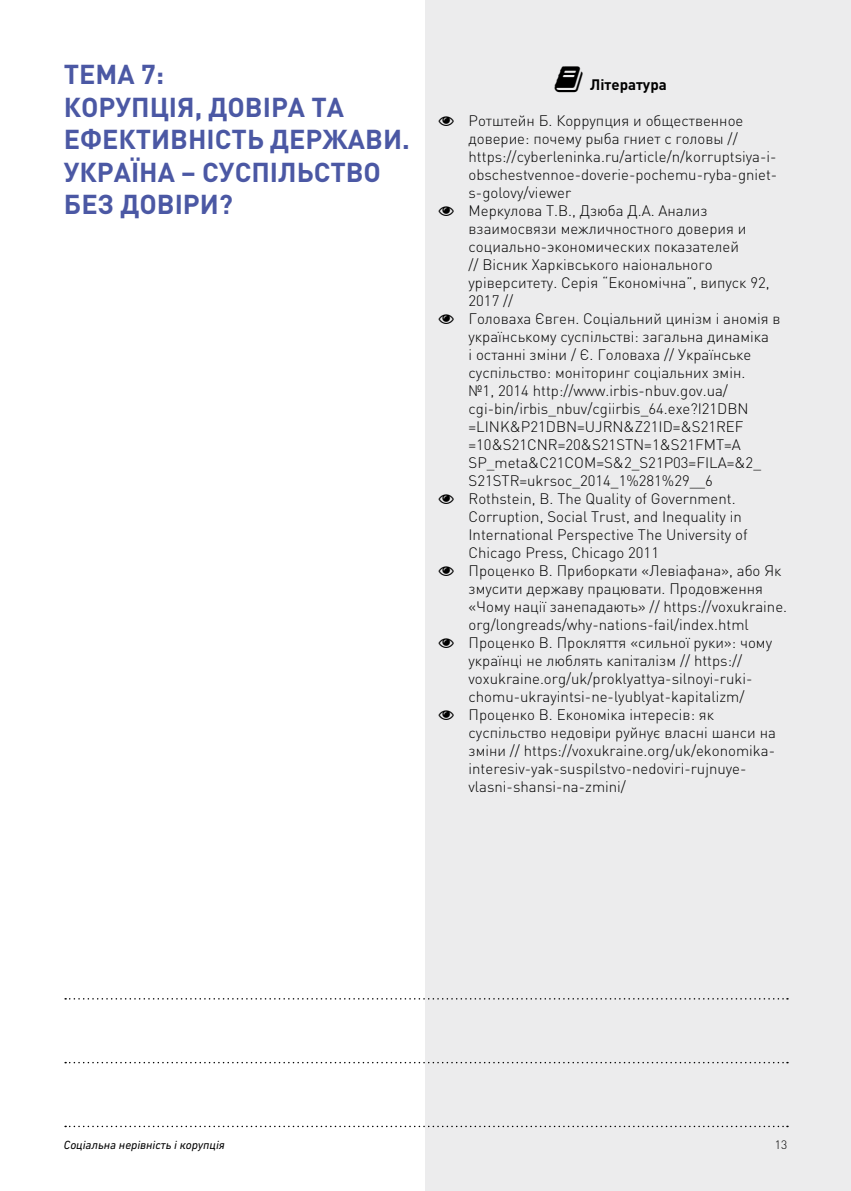
<style>
.page{position:relative;width:851px;height:1191px;background:#fff}
.page>*{position:absolute;margin:0;border:0;box-sizing:border-box;transform-origin:0 0}
.t1{font:700 27px/32.4px "DIN Pro";color:#4b58a4}
.t2{font:300 15px/18px "DIN Pro";color:#000}
.t3{font:700 15px "DIN Pro";color:#000}
.t4{font:italic 12px "DIN Next CYR";color:#000}
.t5{font:300 12px "DIN Pro";color:#000}
</style>
<div class="page">
<div style="left:425px;top:0;width:425px;height:1191px;background:#ececed"></div>
<svg style="left:65px;top:1061px;width:722px;height:2px"></svg>
<svg style="left:65px;top:998px;width:722px;height:1px"></svg>
<svg style="left:65px;top:1125px;width:722px;height:2px"></svg>
<h1 class="t1" style="left:64px;top:57px;width:347px">Тема 7:<br>Корупція, довіра та ефективність держави.<br>Україна – суспільство без довіри?</h1>
<p class="t3" style="left:590px;top:74px;width:78px">Література</p>
<p class="t2" style="left:468px;top:110px;width:320px">Ротштейн Б. Коррупция и общественное доверие: почему рыба гниет с головы // https://cyberleninka.ru/article/n/korruptsiya-i&shy;obschestvennoe-doverie-pochemu-ryba-gniet&shy;s-golovy/viewer<br>Меркулова Т.В., Дзюба Д.А. Анализ взаимосвязи межличностного доверия и социально-экономических показателей<br>// Вісник Харківського наіонального уріверситету. Серія “Економічна”, випуск 92, 2017 //<br>Головаха Євген. Соціальний цинізм і аномія в українському суспільстві: загальна динаміка<br>і останні зміни / Є. Головаха // Українське суспільство: моніторинг соціальних змін.<br>№1, 2014 http://www.irbis-nbuv.gov.ua/ cgi-bin/irbis_nbuv/cgiirbis_64.exe?I21DBN =LINK&amp;P21DBN=UJRN&amp;Z21ID=&amp;S21REF =10&amp;S21CNR=20&amp;S21STN=1&amp;S21FMT=A SP_meta&amp;C21COM=S&amp;2_S21P03=FILA=&amp;2_ S21STR=ukrsoc_2014_1%281%29__6<br>Rothstein, B. The Quality of Government.<br>Corruption, Social Trust, and Inequality in International Perspective The University of Chicago Press, Chicago 2011<br>Проценко В. Приборкати «Левіафана», або Як змусити державу працювати. Продовження «Чому нації занепадають» // https://voxukraine. org/longreads/why-nations-fail/index.html Проценко В. Прокляття «сильної руки»: чому українці не люблять капіталізм // https:// voxukraine.org/uk/proklyattya-silnoyi-ruki&shy;chomu-ukrayintsi-ne-lyublyat-kapitalizm/ Проценко В. Економіка інтересів: як суспільство недовіри руйнує власні шанси на зміни // https://voxukraine.org/uk/ekonomika&shy;interesiv-yak-suspilstvo-nedoviri-rujnuye&shy;vlasni-shansi-na-zmini/</p>
<p class="t4" style="left:64px;top:1138px;width:162px">Соціальна нерівність і корупція</p>
<p class="t5" style="left:774px;top:1136px;width:14px">13</p>
</div>
